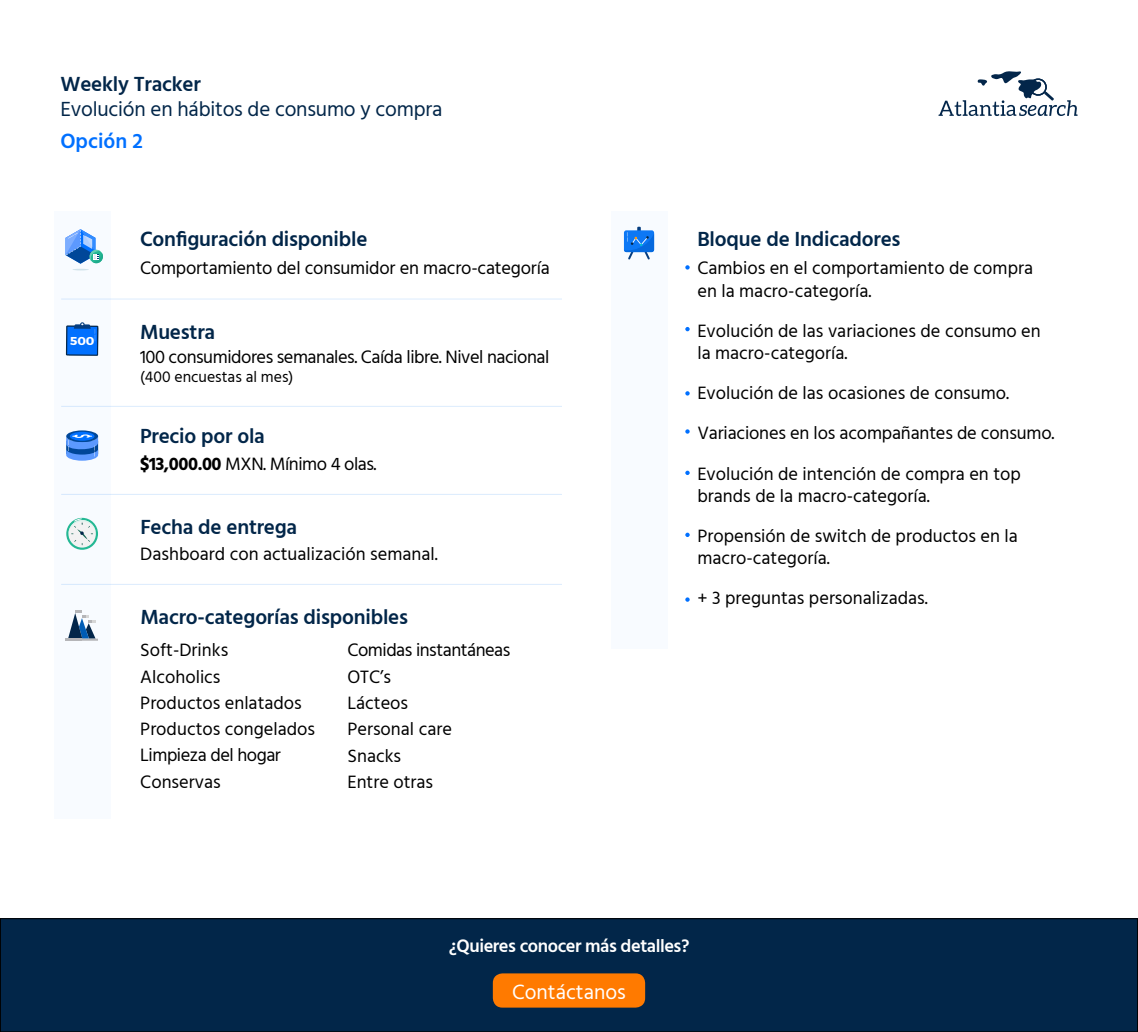
<style>
.page{position:relative;width:1138px;height:1032px;background:#fff}
.page>*{position:absolute;margin:0;border:0;box-sizing:border-box;transform-origin:0 0}
.t1{font:600 21px "Hind";letter-spacing:-.01em;color:#022649}
.t2{font:21px "Hind";letter-spacing:-.01em;color:#022649}
.t3{font:21px "Hind";color:#fff}
.t4{font:600 21px "Hind";color:#0070ff}
.t5{font:18.38px/26.2px "Hind";color:#000}
.t6{font:18.38px "Hind";letter-spacing:-.025em;color:#000}
.t7{font:600 18.38px "Hind";letter-spacing:-.025em;color:#fff}
.t8{font:15.75px "Hind";color:#000}
.t9{font:700 11.46px "Montserrat";color:#fff;scale:1.07 1}
.s1{font-weight:700}
</style>
<div class="page">
<div style="left:54px;top:211px;width:56px;height:608px;background:#f2f7ff"></div>
<div style="left:611px;top:211px;width:56px;height:438px;background:#f2f7ff"></div>
<hr style="left:61px;top:406px;width:501px;height:1px;background:#0d78f5">
<hr style="left:61px;top:494px;width:501px;height:1px;background:#0d78f5">
<hr style="left:61px;top:584px;width:501px;height:1px;background:#0d78f5">
<hr style="left:61px;top:298px;width:501px;height:1px;background:#0d78f5">
<svg style="left:66px;top:430px;width:32px;height:12px"></svg>
<div style="left:70px;top:432px;width:24px;height:9px;background:#0070ff;border-radius:50%"></div>
<svg style="left:66px;top:434px;width:32px;height:27px"></svg>
<svg style="left:66px;top:322px;width:33px;height:34px"></svg>
<svg style="left:65px;top:229px;width:38px;height:41px"></svg>
<svg style="left:685px;top:265px;width:4px;height:5px"></svg>
<svg style="left:685px;top:327px;width:4px;height:4px"></svg>
<svg style="left:685px;top:391px;width:4px;height:4px"></svg>
<svg style="left:685px;top:429px;width:4px;height:5px"></svg>
<svg style="left:685px;top:471px;width:4px;height:4px"></svg>
<svg style="left:685px;top:532px;width:4px;height:5px"></svg>
<svg style="left:685px;top:597px;width:4px;height:5px"></svg>
<svg style="left:637px;top:227px;width:4px;height:11px"></svg>
<div style="left:624px;top:230px;width:30px;height:22px;background:#0d78f5;border-radius:2px"></div>
<svg style="left:624px;top:232px;width:30px;height:27px"></svg>
<svg style="left:66px;top:518px;width:32px;height:32px"></svg>
<div style="left:68px;top:520px;width:28px;height:27px;background:#f2f2f2;border-radius:50%"></div>
<svg style="left:68px;top:518px;width:28px;height:27px"></svg>
<div style="left:0;top:918px;width:1137px;height:113px;background:#022649"></div>
<div style="left:0;top:918px;width:1138px;height:114px;border:1px solid #000"></div>
<div style="left:493px;top:973px;width:152px;height:34px;background:#ff7a00;border-radius:10px"></div>
<svg style="left:938px;top:71px;width:139px;height:45px"></svg>
<svg style="left:66px;top:610px;width:32px;height:30px"></svg>
<p class="t1" style="left:60px;top:72px;width:142px">Weekly Tracker</p>
<p class="t2" style="left:60px;top:95px;width:383px">Evolución en hábitos de consumo y compra</p>
<p class="t4" style="left:60px;top:128px;width:84px">Opción 2</p>
<p class="t9" style="left:70px;top:334px;width:24px">500</p>
<p class="t1" style="left:140px;top:227px;width:229px">Configuración disponible</p>
<p class="t1" style="left:697px;top:227px;width:205px">Bloque de Indicadores</p>
<p class="t5" style="left:140px;top:256px;width:411px">Comportamiento del consumidor en macro-categoría</p>
<p class="t5" style="left:697px;top:258px;width:337px;line-height:22.1px">Cambios en el comportamiento de compra en la macro-categoría.</p>
<p class="t5" style="left:697px;top:321px;width:345px;line-height:22.1px">Evolución de las variaciones de consumo en la macro-categoría.</p>
<p class="t5" style="left:697px;top:374px;width:358px;line-height:40.2px">Evolución de las ocasiones de consumo.<br>Variaciones en los acompañantes de consumo.<br>Evolución de intención de compra en top</p>
<p class="t5" style="left:697px;top:476px;width:322px;line-height:40.2px">brands de la macro-categoría.<br>Propensión de switch de productos en la</p>
<p class="t5" style="left:697px;top:539px;width:232px;line-height:40.2px">macro-categoría.<br>+ 3 preguntas personalizadas.</p>
<p class="t1" style="left:140px;top:319px;width:77px">Muestra</p>
<p class="t6" style="left:140px;top:345px;width:411px">100 consumidores semanales. Caída libre. Nivel nacional</p>
<p class="t8" style="left:140px;top:366px;width:155px">(400 encuestas al mes)</p>
<p class="t1" style="left:140px;top:423px;width:126px">Precio por ola</p>
<p class="t6" style="left:140px;top:452px;width:238px"><span class="s1">$13,000.00</span> MXN. Mínimo 4 olas.</p>
<p class="t1" style="left:140px;top:514px;width:158px">Fecha de entrega</p>
<p class="t5" style="left:140px;top:542px;width:299px">Dashboard con actualización semanal.</p>
<p class="t1" style="left:140px;top:604px;width:269px">Macro-categorías disponibles</p>
<p class="t5" style="left:140px;top:638px;width:176px">Soft-Drinks<br>Alcoholics<br>Productos enlatados<br>Productos congelados<br>Limpieza del hogar<br>Conservas</p>
<p class="t5" style="left:347px;top:638px;width:164px">Comidas instantáneas<br>OTC’s<br>Lácteos<br>Personal care<br>Snacks<br>Entre otras</p>
<p class="t7" style="left:448px;top:934px;width:242px">¿Quieres conocer más detalles?</p>
<p class="t3" style="left:512px;top:978px;width:115px">Contáctanos</p>
</div>
